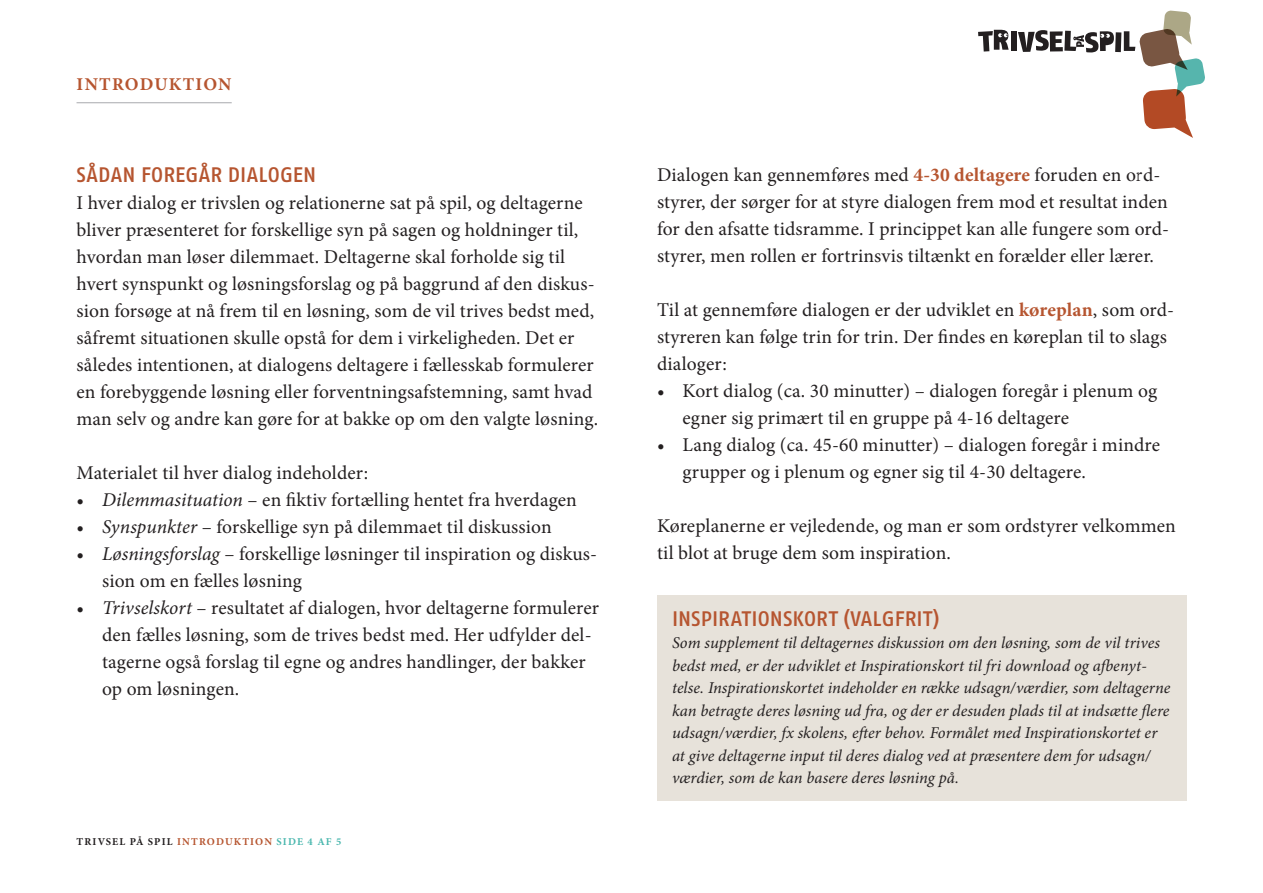
<style>
.page{position:relative;width:1263px;height:893px;background:#fff}
.page>*{position:absolute;margin:0;border:0;box-sizing:border-box;transform-origin:0 0}
._3_Rubrik_lille{font:500 21px "Fago No";letter-spacing:.005em;color:#b65530}
._4_Brød{font:19.5px/27px "Minion Pro";letter-spacing:.01em;color:#231f20}
._4_Brød_liste{font:19.5px/27px "Minion Pro";letter-spacing:.01em;color:#231f20}
._2_Trompet{font:700 18px "Minion Pro";letter-spacing:.07em;color:#b65530}
.t1{font:italic 16.5px/22.5px "Minion Pro";color:#231f20}
.t2{font:700 10.5px "Minion Pro";letter-spacing:.11em;color:#231f20}
.s1{font-style:italic}
.s2{color:#b65530}
.s3{color:#4ab7ae}
.s4{font-weight:700;color:#b65530}
</style>
<div class="page">
<hr style="left:77px;top:102px;width:155px;height:1px;background:#a8a9ad">
<div style="left:657px;top:596px;width:529px;height:205px;background:#e7e2da"></div>
<div style="left:1011px;top:31px;width:5px;height:20px;background:#231f20"></div>
<svg style="left:978px;top:30px;width:31px;height:22px"></svg>
<svg style="left:1018px;top:11px;width:187px;height:127px"></svg>
<p class="_2_Trompet" style="left:77px;top:71px;width:156px">INTRODUKTION</p>
<p class="_3_Rubrik_lille" style="left:77px;top:163px;width:241px">SÅDAN FOREGÅR DIALOGEN</p>
<p class="_4_Brød" style="left:77px;top:190px;width:523px">I hver dialog er trivslen og relationerne sat på spil, og deltagerne bliver præsenteret for forskellige syn på sagen og holdninger til, hvordan man løser dilemmaet. Deltagerne skal forholde sig til hvert synspunkt og løsningsforslag og på baggrund af den diskus&shy;sion forsøge at nå frem til en løsning, som de vil trives bedst med, såfremt situationen skulle opstå for dem i virkeligheden. Det er således intentionen, at dialogens deltagere i fællesskab formulerer en forebyggende løsning eller forventningsafstemning, samt hvad man selv og andre kan gøre for at bakke op om den valgte løsning.</p>
<p class="_4_Brød" style="left:77px;top:460px;width:293px">Materialet til hver dialog indeholder:</p>
<p class="_4_Brød" style="left:77px;top:487px;width:502px">• <span class="s1">Dilemmasituation</span> – en fiktiv fortælling hentet fra hverdagen</p>
<p class="_4_Brød" style="left:77px;top:514px;width:477px">• <span class="s1">Synspunkter</span> – forskellige syn på dilemmaet til diskussion</p>
<p class="_4_Brød" style="left:102px;top:541px;width:497px;text-indent:-26px">• <span class="s1">Løsningsforslag</span> – forskellige løsninger til inspiration og diskus&shy;sion om en fælles løsning</p>
<p class="_4_Brød" style="left:102px;top:595px;width:499px;text-indent:-26px">• <span class="s1">Trivselskort</span> – resultatet af dialogen, hvor deltagerne formulerer den fælles løsning, som de trives bedst med. Her udfylder del&shy;tagerne også forslag til egne og andres handlinger, der bakker op om løsningen.</p>
<p class="t2" style="left:77px;top:834px;width:266px">TRIVSEL PÅ SPIL <span class="s2">INTRODUKTION</span> <span class="s3">SIDE 4 AF 5</span></p>
<p class="_4_Brød" style="left:657px;top:162px;width:514px">Dialogen kan gennemføres med <span class="s4">4-30 deltagere</span> foruden en ord&shy;styrer, der sørger for at styre dialogen frem mod et resultat inden for den afsatte tidsramme. I princippet kan alle fungere som ord&shy;styrer, men rollen er fortrinsvis tiltænkt en forælder eller lærer.</p>
<p class="_4_Brød" style="left:657px;top:297px;width:519px">Til at gennemføre dialogen er der udviklet en <span class="s4">køreplan</span>, som ord&shy;styreren kan følge trin for trin. Der findes en køreplan til to slags dialoger:</p>
<p class="_4_Brød" style="left:682px;top:378px;width:476px;text-indent:-26px">• Kort dialog (ca. 30 minutter) – dialogen foregår i plenum og egner sig primært til en gruppe på 4-16 deltagere</p>
<p class="_4_Brød" style="left:682px;top:432px;width:479px;text-indent:-26px">• Lang dialog (ca. 45-60 minutter) – dialogen foregår i mindre grupper og i plenum og egner sig til 4-30 deltagere.</p>
<p class="_4_Brød_liste" style="left:657px;top:513px;width:520px">Køreplanerne er vejledende, og man er som ordstyrer velkommen til blot at bruge dem som inspiration.</p>
<p class="_3_Rubrik_lille" style="left:672px;top:606px;width:269px">INSPIRATIONSKORT (VALGFRIT)</p>
<p class="t1" style="left:672px;top:632px;width:500px">Som supplement til deltagernes diskussion om den løsning, som de vil trives bedst med, er der udviklet et Inspirationskort til fri download og afbenyt&shy;telse. Inspirationskortet indeholder en række udsagn/værdier, som deltagerne kan betragte deres løsning ud fra, og der er desuden plads til at indsætte flere udsagn/værdier, fx skolens, efter behov. Formålet med Inspirationskortet er at give deltagerne input til deres dialog ved at præsentere dem for udsagn/ værdier, som de kan basere deres løsning på.</p>
</div>
